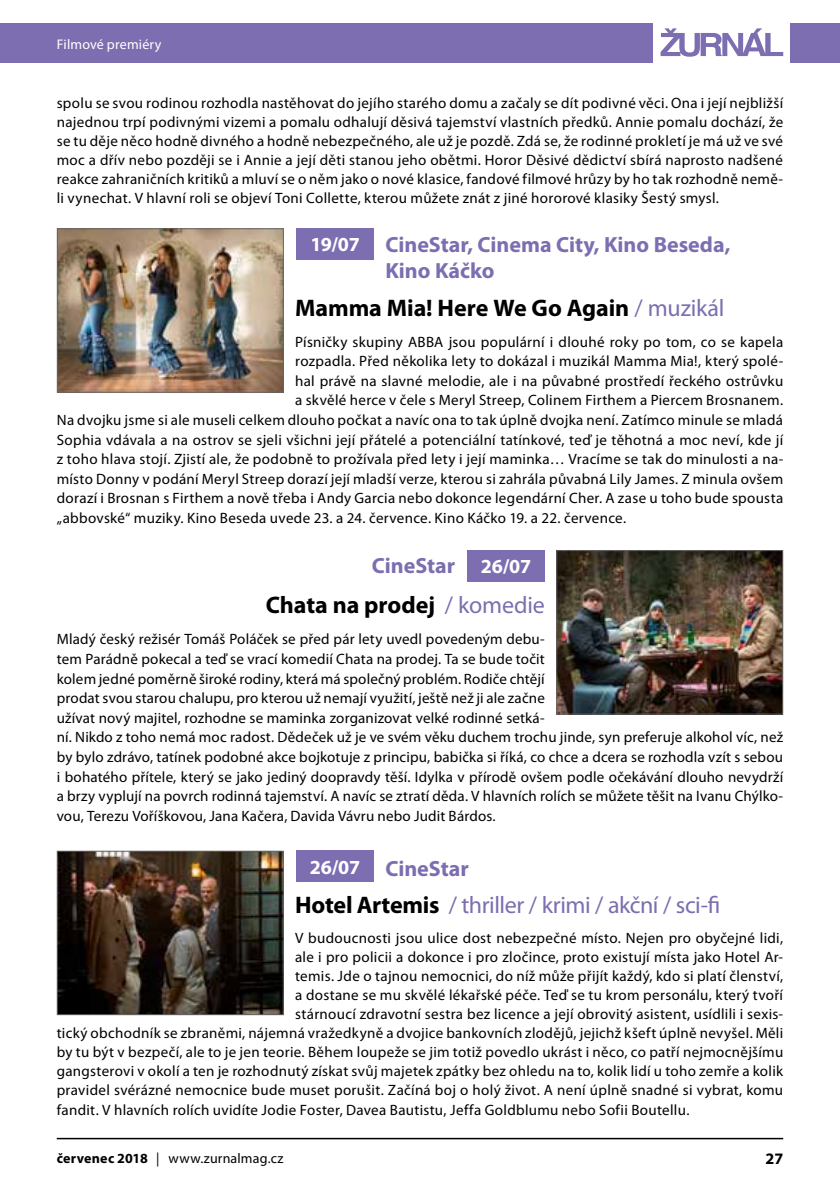
<style>
.page{position:relative;width:840px;height:1191px;background:#fff}
.page>*{position:absolute;margin:0;border:0;box-sizing:border-box;transform-origin:0 0}
.t1{font:700 24px "Myriad Pro";letter-spacing:-.005em;color:#000}
.t2{font:24px "Myriad Pro";letter-spacing:-.02em;color:#7c6eb0}
.t3{font:700 22px/26.4px "Myriad Pro";color:#7c6eb0}
.t4{font:700 20px "Myriad Pro";letter-spacing:-.015em;color:#fff}
.t5{font:700 16px "Myriad Pro";color:#000}
.t6{font:15px/19.6px "Myriad Pro";letter-spacing:.02em;color:#000}
.t7{font:14px "Myriad Pro";letter-spacing:.015em;color:#000}
.t8{font:14px "Myriad Pro";letter-spacing:.01em;color:#fff}
.s1{font-weight:400;color:#7c6eb0}
.s2{font-weight:700;color:#000}
.s3{font-weight:700}
</style>
<div class="page">
<div style="left:0;top:23px;width:652px;height:39px;background:#7c6eb0"></div>
<div style="left:789px;top:23px;width:50px;height:39px;background:#7c6eb0"></div>
<svg style="left:660px;top:28px;width:122px;height:29px"></svg>
<hr style="left:57px;top:1137px;width:725px;height:2px;background:#000">
<div style="left:296px;top:228px;width:78px;height:31px;background:#7c6eb0"></div>
<img style="left:59px;top:230px;width:223px;height:161px">
<div style="left:57px;top:228px;width:227px;height:165px;border:1px solid #646363"></div>
<div style="left:296px;top:850px;width:78px;height:32px;background:#7c6eb0"></div>
<img style="left:59px;top:852px;width:222px;height:161px">
<div style="left:57px;top:850px;width:226px;height:165px;border:1px solid #646363"></div>
<img style="left:558px;top:552px;width:222px;height:160px">
<div style="left:556px;top:550px;width:226px;height:164px;border:1px solid #646363"></div>
<div style="left:467px;top:550px;width:77px;height:31px;background:#7c6eb0"></div>
<p class="t8" style="left:57px;top:35px;width:106px">Filmové premiéry</p>
<p class="t6" style="left:57px;top:93px;width:727px;line-height:19px;text-align:justify">spolu se svou rodinou rozhodla nastěhovat do jejího starého domu a začaly se dít podivné věci. Ona i její nejbližší najednou trpí podivnými vizemi a pomalu odhalují děsivá tajemství vlastních předků. Annie pomalu dochází, že se tu děje něco hodně divného a hodně nebezpečného, ale už je pozdě. Zdá se, že rodinné prokletí je má už ve své moc a dřív nebo později se i Annie a její děti stanou jeho obětmi. Horor Děsivé dědictví sbírá naprosto nadšené reakce zahraničních kritiků a mluví se o něm jako o nové klasice, fandové filmové hrůzy by ho tak rozhodně nemě&shy;li vynechat. V hlavní roli se objeví Toni Collette, kterou můžete znát z jiné hororové klasiky Šestý smysl.</p>
<h2 class="t3" style="left:385px;top:230px;width:346px">CineStar, Cinema City, Kino Beseda,<br>Kino Káčko</h2>
<h1 class="t1" style="left:295px;top:292px;width:430px">Mamma Mia! Here We Go Again <span class="s1">/ muzikál</span></h1>
<p class="t6" style="left:295px;top:331px;width:489px">Písničky skupiny ABBA jsou populární i dlouhé roky po tom, co se kapela</p>
<p class="t6" style="left:295px;top:351px;width:489px">rozpadla. Před několika lety to dokázal i muzikál Mamma Mia!, který spolé-</p>
<p class="t6" style="left:295px;top:371px;width:489px">hal právě na slavné melodie, ale i na půvabné prostředí řeckého ostrůvku</p>
<p class="t6" style="left:295px;top:390px;width:489px">a skvělé herce v čele s Meryl Streep, Colinem Firthem a Piercem Brosnanem.</p>
<p class="t6" style="left:57px;top:410px;width:727px">Na dvojku jsme si ale museli celkem dlouho počkat a navíc ona to tak úplně dvojka není. Zatímco minule se mladá</p>
<p class="t6" style="left:57px;top:429px;width:727px">Sophia vdávala a na ostrov se sjeli všichni její přátelé a potenciální tatínkové, teď je těhotná a moc neví, kde jí</p>
<p class="t6" style="left:57px;top:449px;width:727px">z toho hlava stojí. Zjistí ale, že podobně to prožívala před lety i její maminka… Vracíme se tak do minulosti a na-</p>
<p class="t6" style="left:57px;top:469px;width:727px">místo Donny v podání Meryl Streep dorazí její mladší verze, kterou si zahrála půvabná Lily James. Z minula ovšem</p>
<p class="t6" style="left:57px;top:488px;width:727px">dorazí i Brosnan s Firthem a nově třeba i Andy Garcia nebo dokonce legendární Cher. A zase u toho bude spousta</p>
<p class="t6" style="left:57px;top:508px;width:570px">„abbovské“ muziky. Kino Beseda uvede 23. a 24. července. Kino Káčko 19. a 22. července.</p>
<h3 class="t4" style="left:310px;top:232px;width:51px">19/07</h3>
<h2 class="t3" style="left:371px;top:552px;width:85px">CineStar</h2>
<h1 class="t1" style="left:266px;top:589px;width:280px">Chata na prodej <span class="s1">/ komedie</span></h1>
<p class="t6" style="left:57px;top:629px;width:727px">Mladý český režisér Tomáš Poláček se před pár lety uvedl povedeným debu-<br>tem Parádně pokecal a teď se vrací komedií Chata na prodej. Ta se bude točit<br>kolem jedné poměrně široké rodiny, která má společný problém. Rodiče chtějí<br>prodat svou starou chalupu, pro kterou už nemají využití, ještě než ji ale začne<br>užívat nový majitel, rozhodne se maminka zorganizovat velké rodinné setká-<br>ní. Nikdo z toho nemá moc radost. Dědeček už je ve svém věku duchem trochu jinde, syn preferuje alkohol víc, než by bylo zdrávo, tatínek podobné akce bojkotuje z principu, babička si říká, co chce a dcera se rozhodla vzít s sebou i bohatého přítele, který se jako jediný doopravdy těší. Idylka v přírodě ovšem podle očekávání dlouho nevydrží a brzy vyplují na povrch rodinná tajemství. A navíc se ztratí děda. V hlavních rolích se můžete těšit na Ivanu Chýlko&shy;vou, Terezu Voříškovou, Jana Kačera, Davida Vávru nebo Judit Bárdos.</p>
<h3 class="t4" style="left:480px;top:553px;width:52px">26/07</h3>
<h3 class="t4" style="left:310px;top:854px;width:52px">26/07</h3>
<h2 class="t3" style="left:385px;top:854px;width:85px">CineStar</h2>
<h1 class="t2" style="left:295px;top:890px;width:426px"><span class="s2">Hotel Artemis</span> / thriller / krimi / akční / sci-fi</h1>
<p class="t6" style="left:295px;top:928px;width:489px">V budoucnosti jsou ulice dost nebezpečné místo. Nejen pro obyčejné lidi,</p>
<p class="t6" style="left:295px;top:947px;width:489px">ale i pro policii a dokonce i pro zločince, proto existují místa jako Hotel Ar-</p>
<p class="t6" style="left:295px;top:966px;width:489px">temis. Jde o tajnou nemocnici, do níž může přijít každý, kdo si platí členství,</p>
<p class="t6" style="left:295px;top:985px;width:489px">a dostane se mu skvělé lékařské péče. Teď se tu krom personálu, který tvoří</p>
<p class="t6" style="left:295px;top:1004px;width:489px">stárnoucí zdravotní sestra bez licence a její obrovitý asistent, usídlili i sexis-</p>
<p class="t6" style="left:57px;top:1023px;width:727px">tický obchodník se zbraněmi, nájemná vražedkyně a dvojice bankovních zlodějů, jejichž kšeft úplně nevyšel. Měli</p>
<p class="t6" style="left:57px;top:1042px;width:727px">by tu být v bezpečí, ale to je jen teorie. Během loupeže se jim totiž povedlo ukrást i něco, co patří nejmocnějšímu</p>
<p class="t6" style="left:57px;top:1061px;width:727px">gangsterovi v okolí a ten je rozhodnutý získat svůj majetek zpátky bez ohledu na to, kolik lidí u toho zemře a kolik</p>
<p class="t6" style="left:57px;top:1080px;width:727px">pravidel svérázné nemocnice bude muset porušit. Začíná boj o holý život. A není úplně snadné si vybrat, komu</p>
<p class="t6" style="left:57px;top:1099px;width:634px">fandit. V hlavních rolích uvidíte Jodie Foster, Davea Bautistu, Jeffa Goldblumu nebo Sofii Boutellu.</p>
<p class="t7" style="left:57px;top:1149px;width:228px"><span class="s3">červenec 2018</span> | www.zurnalmag.cz</p>
<p class="t5" style="left:765px;top:1148px;width:19px">27</p>
</div>
